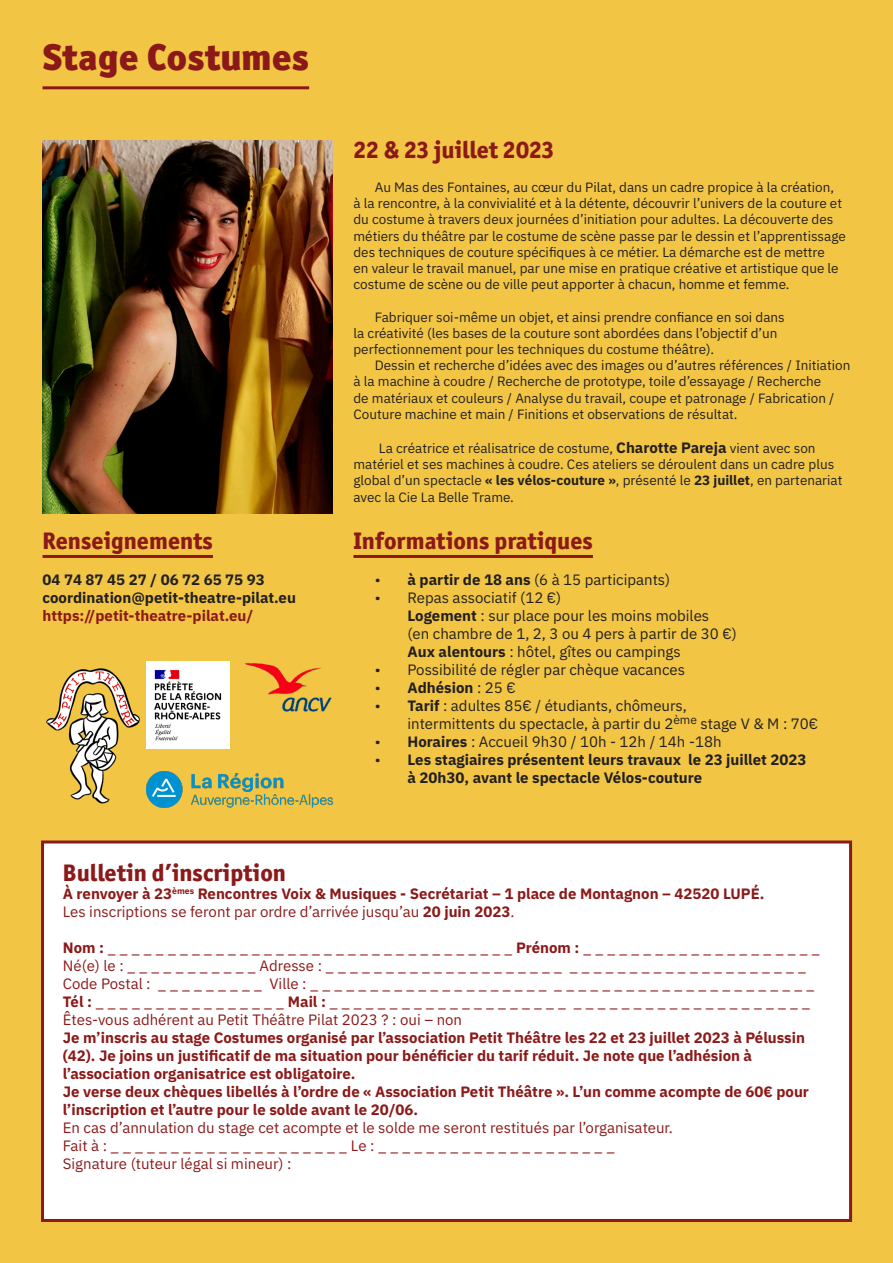
<style>
.page{position:relative;width:893px;height:1263px;background:#f2c644}
.page>*{position:absolute;margin:0;border:0;box-sizing:border-box;transform-origin:0 0}
.t1{font:900 37.5px "Officina Sans ITC Std";color:#8c1919}
.t2{font:800 24px "Officina Sans ITC Std";color:#8c1919}
.t3{font:700 15px/18px "IBM Plex Sans";color:#8c1919}
.t4{font:15px/18px "IBM Plex Sans";color:#8c1919}
.t5{font:15px/18px "IBM Plex Sans";color:#231f20}
.t6{font:700 15px/18px "IBM Plex Sans";color:#231f20}
.t7{font:13.5px/16.2px "IBM Plex Sans";color:#231f20}
.s1{font-weight:700;font-size:15px}
.s2{font-weight:700}
.s3{font-weight:400}
</style>
<div class="page">
<div style="left:41px;top:840px;width:811px;height:382px;background:#fff;border:3px solid #8c1919"></div>
<hr style="left:43px;top:86px;width:266px;height:3px;background:#8c1919">
<img style="left:43px;top:140px;width:289px;height:373px">
<hr style="left:43px;top:555px;width:170px;height:3px;background:#8c1919">
<hr style="left:353px;top:555px;width:240px;height:3px;background:#8c1919">
<img style="left:46px;top:668px;width:94px;height:136px">
<img style="left:146px;top:771px;width:186px;height:37px">
<img style="left:244px;top:663px;width:88px;height:49px">
<img style="left:146px;top:662px;width:84px;height:86px">
<h1 class="t1" style="left:43px;top:32px;width:268px">Stage Costumes</h1>
<h2 class="t2" style="left:43px;top:526px;width:172px">Renseignements</h2>
<p class="t6" style="left:43px;top:569px;width:255px">04 74 87 45 27 / 06 72 65 75 93 coordination@petit-theatre-pilat.eu</p>
<p class="t3" style="left:43px;top:605px;width:212px">https://petit-theatre-pilat.eu/</p>
<h2 class="t2" style="left:353px;top:134px;width:202px">22 &amp; 23 juillet 2023</h2>
<p class="t7" style="left:353px;top:178px;width:494px;text-indent:21px">Au Mas des Fontaines, au cœur du Pilat, dans un cadre propice à la création,<br>à la rencontre, à la convivialité et à la détente, découvrir l’univers de la couture et du costume à travers deux journées d’initiation pour adultes. La découverte des métiers du théâtre par le costume de scène passe par le dessin et l’apprentissage des techniques de couture spécifiques à ce métier. La démarche est de mettre<br>en valeur le travail manuel, par une mise en pratique créative et artistique que le costume de scène ou de ville peut apporter à chacun, homme et femme.</p>
<p class="t7" style="left:353px;top:308px;width:433px;text-indent:21px">Fabriquer soi-même un objet, et ainsi prendre confiance en soi dans la créativité (les bases de la couture sont abordées dans l’objectif d’un perfectionnement pour les techniques du costume théâtre).</p>
<p class="t7" style="left:353px;top:356px;width:498px;text-indent:21px">Dessin et recherche d’idées avec des images ou d’autres références / Initiation à la machine à coudre / Recherche de prototype, toile d’essayage / Recherche<br>de matériaux et couleurs / Analyse du travail, coupe et patronage / Fabrication / Couture machine et main / Finitions et observations de résultat.</p>
<p class="t7" style="left:353px;top:439px;width:491px;text-indent:26px">La créatrice et réalisatrice de costume, <span class="s1">Charotte Pareja</span> vient avec son matériel et ses machines à coudre. Ces ateliers se déroulent dans un cadre plus global d’un spectacle <span class="s2">« les vélos-couture »</span>, présenté le <span class="s2">23 juillet</span>, en partenariat avec la Cie La Belle Trame.</p>
<h2 class="t2" style="left:353px;top:526px;width:241px">Informations pratiques</h2>
<p class="t5" style="left:375px;top:569px;width:297px">• <span class="s2">à partir de 18 ans</span> (6 à 15 participants)</p>
<p class="t5" style="left:407px;top:587px;width:331px;text-indent:-33px">• Repas associatif (12 €)<br><span class="s2">Logement</span> : sur place pour les moins mobiles<br>(en chambre de 1, 2, 3 ou 4 pers à partir de 30 €)<br><span class="s2">Aux alentours</span> : hôtel, gîtes ou campings</p>
<p class="t5" style="left:375px;top:659px;width:312px">• Possibilité de régler par chèque vacances</p>
<p class="t6" style="left:375px;top:677px;width:143px"><span class="s3">•</span> Adhésion <span class="s3">: 25 €</span></p>
<p class="t5" style="left:407px;top:695px;width:412px;text-indent:-33px">• <span class="s2">Tarif</span> : adultes 85€ / étudiants, chômeurs,<br>intermittents du spectacle, à partir du 2<sup>ème</sup> stage V &amp; M : 70€</p>
<p class="t5" style="left:375px;top:731px;width:348px">• <span class="s2">Horaires</span> : Accueil 9h30 / 10h - 12h / 14h -18h</p>
<p class="t6" style="left:407px;top:749px;width:400px;text-indent:-33px"><span class="s3">•</span> Les stagiaires présentent leurs travaux le 23 juillet 2023 à 20h30, avant le spectacle Vélos-couture</p>
<h2 class="t2" style="left:63px;top:857px;width:225px">Bulletin d’inscription</h2>
<p class="t3" style="left:63px;top:883px;width:703px">À renvoyer à 23<sup>èmes</sup> Rencontres Voix &amp; Musiques - Secrétariat – 1 place de Montagnon – 42520 LUPÉ.<br><span class="s3">Les inscriptions se feront par ordre d’arrivée jusqu’au</span> 20 juin 2023<span class="s3">.</span></p>
<p class="t4" style="left:63px;top:937px;width:758px"><span class="s2">Nom :</span> _ _ _ _ _ _ _ _ _ _ _ _ _ _ _ _ _ _ _ _ _ _ _ _ _ _ _ _ _ _ _ _ _ _ <span class="s2">Prénom :</span> _ _ _ _ _ _ _ _ _ _ _ _ _ _ _ _ _ _ _ _ Né(e) le : _ _ _ _ _ _ _ _ _ _ _ Adresse : _ _ _ _ _ _ _ _ _ _ _ _ _ _ _ _ _ _ _ _ _ _ _ _ _ _ _ _ _ _ _ _ _ _ _ _ _ _ _ _ Code Postal : _ _ _ _ _ _ _ _ _ Ville : _ _ _ _ _ _ _ _ _ _ _ _ _ _ _ _ _ _ _ _ _ _ _ _ _ _ _ _ _ _ _ _ _ _ _ _ _ _ _ _ _ _ <span class="s2">Tél :</span> _ _ _ _ _ _ _ _ _ _ _ _ _ _ _ _ <span class="s2">Mail :</span> _ _ _ _ _ _ _ _ _ _ _ _ _ _ _ _ _ _ _ _ _ _ _ _ _ _ _ _ _ _ _ _ _ _ _ _ _ _ _ _ Êtes-vous adhérent au Petit Théâtre Pilat 2023 ? : oui – non</p>
<p class="t3" style="left:63px;top:1027px;width:748px">Je m’inscris au stage Costumes organisé par l’association Petit Théâtre les 22 et 23 juillet 2023 à Pélussin (42). Je joins un justificatif de ma situation pour bénéficier du tarif réduit. Je note que l’adhésion à l’association organisatrice est obligatoire.<br>Je verse deux chèques libellés à l’ordre de « Association Petit Théâtre ». L’un comme acompte de 60€ pour l’inscription et l’autre pour le solde avant le 20/06.</p>
<p class="t4" style="left:63px;top:1117px;width:612px">En cas d’annulation du stage cet acompte et le solde me seront restitués par l’organisateur.<br>Fait à : _ _ _ _ _ _ _ _ _ _ _ _ _ _ _ _ _ _ _ _ Le : _ _ _ _ _ _ _ _ _ _ _ _ _ _ _ _ _ _ _ _<br>Signature (tuteur légal si mineur) :</p>
</div>
